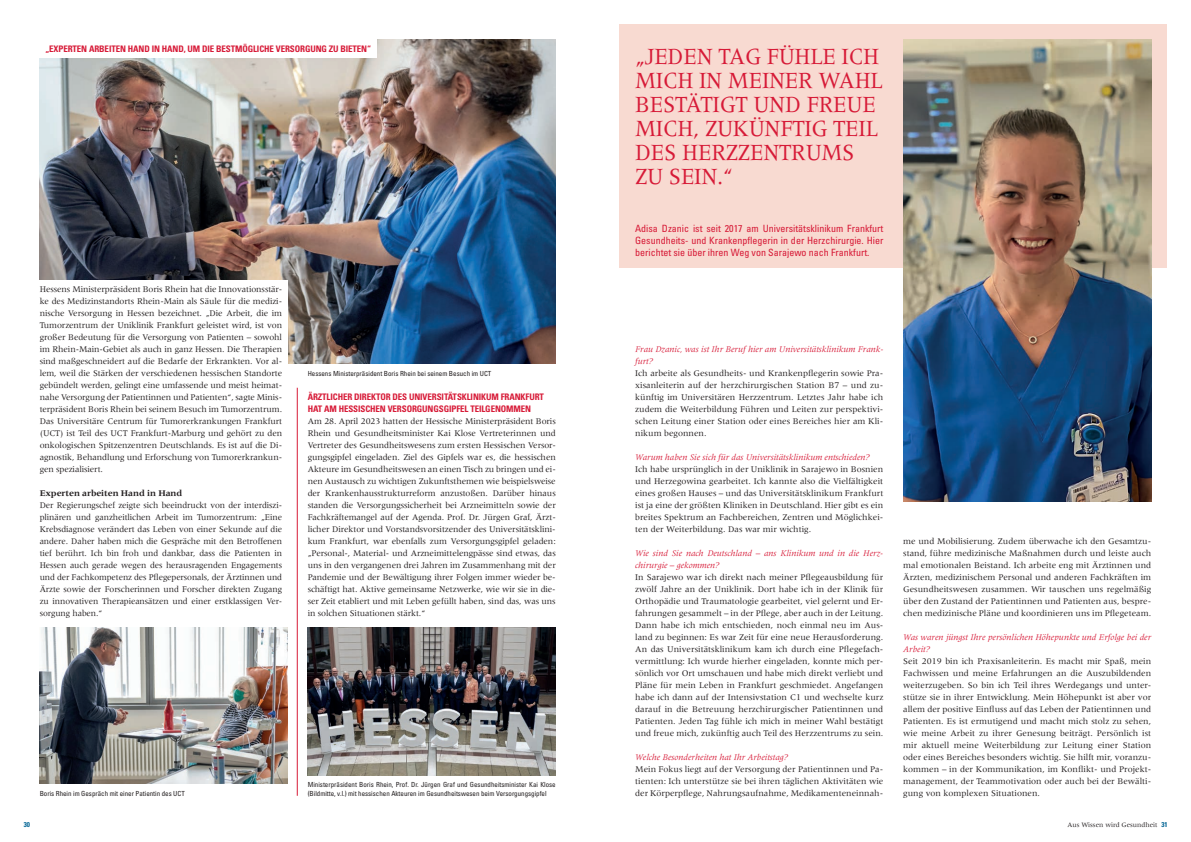
<style>
.page{position:relative;width:1191px;height:842px;background:#fff}
.page>*{position:absolute;margin:0;border:0;box-sizing:border-box;transform-origin:0 0}
.t1{font:24px/24px "Meridien LT Pro";letter-spacing:-.015em;color:#d71a37;scale:.93 1}
.t2{font:condensed 10px/12px "Univers LT Pro";color:#d71a37;text-align:justify}
.t3{font:9px/12px "Meridien LT Pro";color:#231f20;text-align:justify}
.t4{font:italic 9px/12px "Meridien LT Pro";color:#d71a37}
.t5{font:700 condensed 9px/12px "Univers LT Pro";letter-spacing:-.01em;color:#d71a37}
.t6{font:700 9px "Meridien LT Pro";letter-spacing:-.01em;color:#231f20}
.t7{font:condensed 7px/8.4px "Univers LT Pro";color:#231f20}
.t8{font:7px "Meridien LT Pro";color:#231f20}
.t9{font:700 condensed 7px "Univers LT Pro";color:#006494}
.s1{font-family:"Univers LT Pro";font-weight:700;font-stretch:condensed;color:#006494}
</style>
<div class="page">
<div style="left:619px;top:24px;width:548px;height:244px;background:#f8dad1"></div>
<img style="left:40px;top:40px;width:516px;height:324px">
<img style="left:903px;top:40px;width:248px;height:462px">
<img style="left:40px;top:628px;width:248px;height:156px">
<div style="left:40px;top:280px;width:248px;height:341px;background:#fff"></div>
<div style="left:40px;top:34px;width:337px;height:23px;background:#fff"></div>
<hr style="left:297px;top:388px;width:1px;height:408px;background:#d71a37">
<img style="left:308px;top:628px;width:248px;height:147px">
<p class="t5" style="left:45px;top:42px;width:327px">„EXPERTEN ARBEITEN HAND IN HAND, UM DIE BESTMÖGLICHE VERSORGUNG ZU BIETEN“</p>
<p class="t3" style="left:40px;top:283px;width:244px">Hessens Ministerpräsident Boris Rhein hat die Innovationsstär&shy;ke des Medizinstandorts Rhein-Main als Säule für die medizi&shy;nische Versorgung in Hessen bezeichnet. „Die Arbeit, die im Tumorzentrum der Uniklinik Frankfurt geleistet wird, ist von großer Bedeutung für die Versorgung von Patienten – sowohl im Rhein-Main-Gebiet als auch in ganz Hessen. Die Therapien sind maßgeschneidert auf die Bedarfe der Erkrankten. Vor al&shy;lem, weil die Stärken der verschiedenen hessischen Standorte gebündelt werden, gelingt eine umfassende und meist heimat&shy;nahe Versorgung der Patientinnen und Patienten“, sagte Minis&shy;terpräsident Boris Rhein bei seinem Besuch im Tumorzentrum.<br>Das Universitäre Centrum für Tumorerkrankungen Frankfurt (UCT) ist Teil des UCT Frankfurt-Marburg und gehört zu den onkologischen Spitzenzentren Deutschlands. Es ist auf die Di&shy;agnostik, Behandlung und Erforschung von Tumorerkrankun&shy;gen spezialisiert.</p>
<p class="t6" style="left:40px;top:487px;width:144px">Experten arbeiten Hand in Hand</p>
<p class="t3" style="left:40px;top:499px;width:244px">Der Regierungschef zeigte sich beeindruckt von der interdiszi&shy;plinären und ganzheitlichen Arbeit im Tumorzentrum: „Eine Krebsdiagnose verändert das Leben von einer Sekunde auf die andere. Daher haben mich die Gespräche mit den Betroffenen tief berührt. Ich bin froh und dankbar, dass die Patienten in Hessen auch gerade wegen des herausragenden Engagements und der Fachkompetenz des Pflegepersonals, der Ärztinnen und Ärzte sowie der Forscherinnen und Forscher direkten Zugang zu innovativen Therapieansätzen und einer erstklassigen Ver&shy;sorgung haben.“</p>
<p class="t7" style="left:308px;top:369px;width:185px">Hessens Ministerpräsident Boris Rhein bei seinem Besuch im UCT</p>
<p class="t5" style="left:308px;top:390px;width:238px">ÄRZTLICHER DIREKTOR DES UNIVERSITÄTSKLINIKUM FRANKFURT<br>HAT AM HESSISCHEN VERSORGUNGSGIPFEL TEILGENOMMEN</p>
<p class="t3" style="left:308px;top:415px;width:250px">Am 28. April 2023 hatten der Hessische Ministerpräsident Boris Rhein und Gesundheitsminister Kai Klose Vertreterinnen und Vertreter des Gesundheitswesens zum ersten Hessischen Versor&shy;gungsgipfel eingeladen. Ziel des Gipfels war es, die hessischen Akteure im Gesundheitswesen an einen Tisch zu bringen und ei&shy;nen Austausch zu wichtigen Zukunftsthemen wie beispielsweise der Krankenhausstrukturreform anzustoßen. Darüber hinaus standen die Versorgungssicherheit bei Arzneimitteln sowie der Fachkräftemangel auf der Agenda. Prof. Dr. Jürgen Graf, Ärzt&shy;licher Direktor und Vorstandsvorsitzender des Universitätsklini&shy;kum Frankfurt, war ebenfalls zum Versorgungsgipfel geladen: „Personal-, Material- und Arzneimittelengpässe sind etwas, das uns in den vergangenen drei Jahren im Zusammenhang mit der Pandemie und der Bewältigung ihrer Folgen immer wieder be&shy;schäftigt hat. Aktive gemeinsame Netzwerke, wie wir sie in die&shy;ser Zeit etabliert und mit Leben gefüllt haben, sind das, was uns in solchen Situationen stärkt.“</p>
<p class="t7" style="left:40px;top:789px;width:147px">Boris Rhein im Gespräch mit einer Patientin des UCT</p>
<p class="t7" style="left:308px;top:780px;width:250px">Ministerpräsident Boris Rhein, Prof. Dr. Jürgen Graf und Gesundheitsminister Kai Klose (Bildmitte, v.l.) mit hessischen Akteuren im Gesundheitswesen beim Versorgungsgipfel</p>
<h1 class="t1" style="left:635px;top:44px;width:268px">„JEDEN TAG FÜHLE ICH<br>MICH IN MEINER WAHL<br>BESTÄTIGT UND FREUE<br>MICH, ZUKÜNFTIG TEIL<br>DES HERZZENTRUMS<br>ZU SEIN.“</h1>
<p class="t2" style="left:635px;top:222px;width:250px">Adisa Dzanic ist seit 2017 am Universitätsklinikum Frankfurt Gesundheits- und Krankenpflegerin in der Herzchirurgie. Hier berichtet sie über ihren Weg von Sarajewo nach Frankfurt.</p>
<p class="t4" style="left:635px;top:343px;width:250px">Frau Dzanic, was ist Ihr Beruf hier am Universitätsklinikum Frank&shy;furt?</p>
<p class="t3" style="left:635px;top:367px;width:250px">Ich arbeite als Gesundheits- und Krankenpflegerin sowie Pra&shy;xisanleiterin auf der herzchirurgischen Station B7 – und zu&shy;künftig im Universitären Herzzentrum. Letztes Jahr habe ich zudem die Weiterbildung Führen und Leiten zur perspektivi&shy;schen Leitung einer Station oder eines Bereiches hier am Kli&shy;nikum begonnen.</p>
<p class="t4" style="left:635px;top:451px;width:236px">Warum haben Sie sich für das Universitätsklinikum entschieden?</p>
<p class="t3" style="left:635px;top:463px;width:250px">Ich habe ursprünglich in der Uniklinik in Sarajewo in Bosnien und Herzegowina gearbeitet. Ich kannte also die Vielfältigkeit eines großen Hauses – und das Universitätsklinikum Frankfurt ist ja eine der größten Kliniken in Deutschland. Hier gibt es ein breites Spektrum an Fachbereichen, Zentren und Möglichkei&shy;ten der Weiterbildung. Das war mir wichtig.</p>
<p class="t4" style="left:635px;top:547px;width:250px">Wie sind Sie nach Deutschland – ans Klinikum und in die Herz&shy;chirurgie – gekommen?</p>
<p class="t3" style="left:635px;top:571px;width:250px">In Sarajewo war ich direkt nach meiner Pflegeausbildung für zwölf Jahre an der Uniklinik. Dort habe ich in der Klinik für Orthopädie und Traumatologie gearbeitet, viel gelernt und Er&shy;fahrungen gesammelt – in der Pflege, aber auch in der Leitung.<br>Dann habe ich mich entschieden, noch einmal neu im Aus&shy;land zu beginnen: Es war Zeit für eine neue Herausforderung.<br>An das Universitätsklinikum kam ich durch eine Pflegefach&shy;vermittlung: Ich wurde hierher eingeladen, konnte mich per&shy;sönlich vor Ort umschauen und habe mich direkt verliebt und Pläne für mein Leben in Frankfurt geschmiedet. Angefangen habe ich dann auf der Intensivstation C1 und wechselte kurz darauf in die Betreuung herzchirurgischer Patientinnen und Patienten. Jeden Tag fühle ich mich in meiner Wahl bestätigt und freue mich, zukünftig auch Teil des Herzzentrums zu sein.</p>
<p class="t4" style="left:635px;top:751px;width:154px">Welche Besonderheiten hat Ihr Arbeitstag?</p>
<p class="t3" style="left:635px;top:763px;width:250px">Mein Fokus liegt auf der Versorgung der Patientinnen und Pa&shy;tienten: Ich unterstütze sie bei ihren täglichen Aktivitäten wie der Körperpflege, Nahrungsaufnahme, Medikamenteneinnah-</p>
<p class="t3" style="left:903px;top:535px;width:250px">me und Mobilisierung. Zudem überwache ich den Gesamtzu&shy;stand, führe medizinische Maßnahmen durch und leiste auch mal emotionalen Beistand. Ich arbeite eng mit Ärztinnen und Ärzten, medizinischem Personal und anderen Fachkräften im Gesundheitswesen zusammen. Wir tauschen uns regelmäßig über den Zustand der Patientinnen und Patienten aus, bespre&shy;chen medizinische Pläne und koordinieren uns im Pflegeteam.</p>
<p class="t4" style="left:903px;top:631px;width:250px">Was waren jüngst Ihre persönlichen Höhepunkte und Erfolge bei der<br>Arbeit?</p>
<p class="t3" style="left:903px;top:655px;width:250px">Seit 2019 bin ich Praxisanleiterin. Es macht mir Spaß, mein Fachwissen und meine Erfahrungen an die Auszubildenden weiterzugeben. So bin ich Teil ihres Werdegangs und unter&shy;stütze sie in ihrer Entwicklung. Mein Höhepunkt ist aber vor allem der positive Einfluss auf das Leben der Patientinnen und Patienten. Es ist ermutigend und macht mich stolz zu sehen, wie meine Arbeit zu ihrer Genesung beiträgt. Persönlich ist mir aktuell meine Weiterbildung zur Leitung einer Station oder eines Bereiches besonders wichtig. Sie hilft mir, voranzu&shy;kommen – in der Kommunikation, im Konflikt- und Projekt&shy;management, der Teammotivation oder auch bei der Bewälti&shy;gung von komplexen Situationen.</p>
<p class="t9" style="left:24px;top:820px;width:8px">30</p>
<p class="t8" style="left:1067px;top:821px;width:101px">Aus Wissen wird Gesundheit <span class="s1">31</span></p>
</div>
